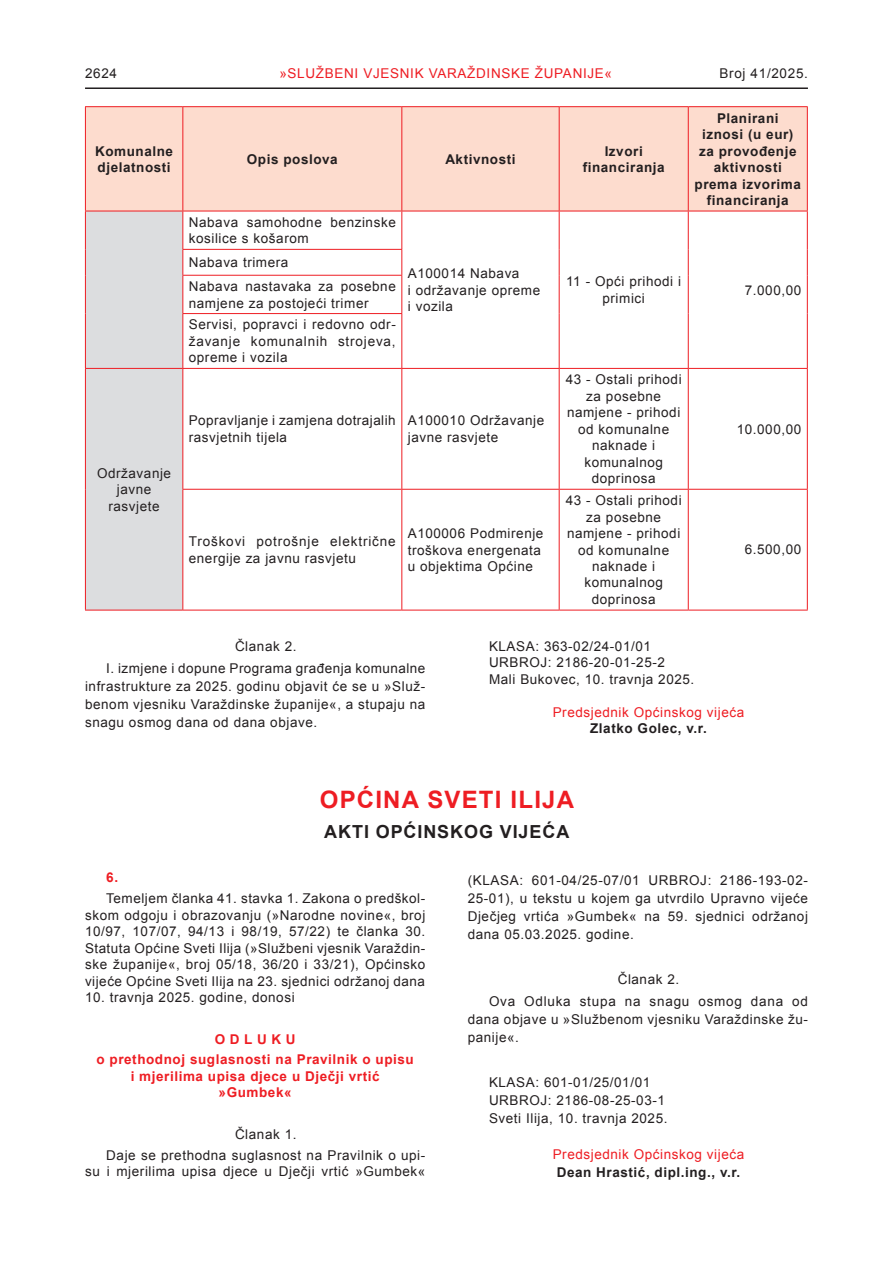
<style>
.page{position:relative;width:893px;height:1263px;background:#fff}
.page>*{position:absolute;margin:0;border:0;box-sizing:border-box;transform-origin:0 0}
.t1{font:700 24px "Arial";letter-spacing:.05em;color:#ee1d23}
.t2{font:700 18px "Arial";letter-spacing:.05em;color:#231f20}
.t3{font:13.5px/16.5px "Arial";letter-spacing:.04em;color:#231f20}
.t4{font:700 13.5px/16.5px "Arial";letter-spacing:.04em;color:#231f20;text-align:center}
.t5{font:13.5px "Arial";letter-spacing:.04em;color:#ee1d23}
.t6{font:700 13.5px/20.7px "Arial";letter-spacing:.04em;color:#ee1d23;text-align:center}
.t7{font:13.5px/16.5px "Arial";letter-spacing:.065em;color:#231f20}
.t8{font:13.5px/16.5px "Arial";letter-spacing:.06em;color:#231f20}
</style>
<div class="page">
<hr style="left:85px;top:87px;width:723px;height:2px;background:#231f20">
<div style="left:86px;top:107px;width:721px;height:104px;background:#fddcce"></div>
<hr style="left:85px;top:106px;width:98px;height:1px;background:#ee1d23">
<hr style="left:85px;top:107px;width:1px;height:104px;background:#ee1d23">
<hr style="left:183px;top:106px;width:219px;height:1px;background:#ee1d23">
<hr style="left:182px;top:107px;width:1px;height:104px;background:#ee1d23">
<hr style="left:402px;top:106px;width:157px;height:1px;background:#ee1d23">
<hr style="left:401px;top:107px;width:1px;height:104px;background:#ee1d23">
<hr style="left:559px;top:106px;width:129px;height:1px;background:#ee1d23">
<hr style="left:559px;top:107px;width:1px;height:104px;background:#ee1d23">
<hr style="left:688px;top:106px;width:120px;height:1px;background:#ee1d23">
<hr style="left:688px;top:107px;width:1px;height:104px;background:#ee1d23">
<hr style="left:807px;top:107px;width:1px;height:104px;background:#ee1d23">
<hr style="left:183px;top:211px;width:219px;height:1px;background:#ee1d23">
<hr style="left:402px;top:211px;width:157px;height:1px;background:#ee1d23">
<hr style="left:559px;top:211px;width:129px;height:1px;background:#ee1d23">
<hr style="left:688px;top:211px;width:120px;height:1px;background:#ee1d23">
<hr style="left:401px;top:211px;width:1px;height:38px;background:#ee1d23">
<hr style="left:559px;top:211px;width:1px;height:38px;background:#ee1d23">
<hr style="left:688px;top:211px;width:1px;height:38px;background:#ee1d23">
<hr style="left:807px;top:211px;width:1px;height:38px;background:#ee1d23">
<svg style="left:559px;top:249px;width:1px;height:26px"></svg>
<svg style="left:688px;top:249px;width:1px;height:26px"></svg>
<svg style="left:807px;top:249px;width:1px;height:26px"></svg>
<hr style="left:559px;top:275px;width:1px;height:39px;background:#ee1d23">
<hr style="left:688px;top:275px;width:1px;height:39px;background:#ee1d23">
<hr style="left:807px;top:275px;width:1px;height:39px;background:#ee1d23">
<hr style="left:559px;top:314px;width:1px;height:54px;background:#ee1d23">
<hr style="left:688px;top:314px;width:1px;height:54px;background:#ee1d23">
<hr style="left:807px;top:314px;width:1px;height:54px;background:#ee1d23">
<hr style="left:182px;top:249px;width:220px;height:1px;background:#ee1d23">
<div style="left:85px;top:211px;width:98px;height:399px;background:#dcdddf"></div>
<svg style="left:401px;top:250px;width:1px;height:25px"></svg>
<hr style="left:182px;top:275px;width:220px;height:1px;background:#ee1d23">
<hr style="left:182px;top:276px;width:1px;height:37px;background:#ee1d23">
<hr style="left:401px;top:276px;width:1px;height:37px;background:#ee1d23">
<hr style="left:182px;top:313px;width:220px;height:1px;background:#ee1d23">
<hr style="left:182px;top:314px;width:1px;height:54px;background:#ee1d23">
<hr style="left:401px;top:314px;width:1px;height:54px;background:#ee1d23">
<hr style="left:85px;top:368px;width:98px;height:1px;background:#ee1d23">
<hr style="left:85px;top:369px;width:1px;height:120px;background:#ee1d23">
<hr style="left:85px;top:489px;width:1px;height:121px;background:#ee1d23">
<hr style="left:85px;top:610px;width:98px;height:1px;background:#ee1d23">
<hr style="left:183px;top:368px;width:219px;height:1px;background:#ee1d23">
<hr style="left:182px;top:369px;width:1px;height:120px;background:#ee1d23">
<hr style="left:402px;top:368px;width:157px;height:1px;background:#ee1d23">
<hr style="left:401px;top:369px;width:1px;height:120px;background:#ee1d23">
<hr style="left:559px;top:368px;width:129px;height:1px;background:#ee1d23">
<hr style="left:559px;top:369px;width:1px;height:120px;background:#ee1d23">
<hr style="left:688px;top:368px;width:120px;height:1px;background:#ee1d23">
<hr style="left:688px;top:369px;width:1px;height:120px;background:#ee1d23">
<hr style="left:807px;top:369px;width:1px;height:120px;background:#ee1d23">
<hr style="left:182px;top:489px;width:220px;height:1px;background:#ee1d23">
<hr style="left:182px;top:490px;width:1px;height:120px;background:#ee1d23">
<hr style="left:402px;top:489px;width:157px;height:1px;background:#ee1d23">
<hr style="left:401px;top:490px;width:1px;height:120px;background:#ee1d23">
<hr style="left:559px;top:489px;width:129px;height:1px;background:#ee1d23">
<hr style="left:559px;top:490px;width:1px;height:120px;background:#ee1d23">
<hr style="left:688px;top:489px;width:120px;height:1px;background:#ee1d23">
<hr style="left:688px;top:490px;width:1px;height:120px;background:#ee1d23">
<hr style="left:807px;top:490px;width:1px;height:120px;background:#ee1d23">
<hr style="left:183px;top:610px;width:219px;height:1px;background:#ee1d23">
<hr style="left:402px;top:610px;width:157px;height:1px;background:#ee1d23">
<hr style="left:559px;top:610px;width:129px;height:1px;background:#ee1d23">
<hr style="left:688px;top:610px;width:120px;height:1px;background:#ee1d23">
<p class="t3" style="left:85px;top:65px;width:34px">2624</p>
<p class="t5" style="left:279px;top:64px;width:334px">»SLUŽBENI VJESNIK VARAŽDINSKE ŽUPANIJE«</p>
<p class="t3" style="left:719px;top:65px;width:90px">Broj 41/2025.</p>
<p class="t4" style="left:95px;top:143px;width:80px;text-align:left">Komunalne djelatnosti</p>
<p class="t4" style="left:247px;top:151px;width:92px">Opis poslova</p>
<p class="t4" style="left:445px;top:151px;width:72px">Aktivnosti</p>
<p class="t4" style="left:583px;top:143px;width:83px">Izvori financiranja</p>
<p class="t3" style="left:189px;top:214px;width:209px">Nabava samohodne benzinske kosilice s košarom</p>
<p class="t4" style="left:695px;top:110px;width:108px">Planirani<br>iznosi (u eur) za provođenje aktivnosti prema izvorima financiranja</p>
<p class="t3" style="left:97px;top:465px;width:76px;text-align:center">Održavanje javne rasvjete</p>
<p class="t3" style="left:189px;top:251px;width:209px;line-height:23.9px">Nabava trimera<br>Nabava nastavaka za posebne</p>
<p class="t3" style="left:189px;top:292px;width:209px;line-height:21.9px">namjene za postojeći trimer<br>Servisi, popravci i redovno odr-</p>
<p class="t8" style="left:189px;top:333px;width:208px">žavanje komunalnih strojeva, opreme i vozila</p>
<p class="t3" style="left:408px;top:265px;width:134px">A100014 Nabava<br>i održavanje opreme i vozila</p>
<p class="t3" style="left:566px;top:273px;width:116px;text-align:center">11 - Opći prihodi i primici</p>
<p class="t3" style="left:745px;top:282px;width:58px">7.000,00</p>
<p class="t3" style="left:189px;top:413px;width:208px">Popravljanje i zamjena dotrajalih rasvjetnih tijela</p>
<p class="t3" style="left:408px;top:413px;width:138px">A100010 Održavanje javne rasvjete</p>
<p class="t7" style="left:189px;top:533px;width:208px">Troškovi potrošnje električne energije za javnu rasvjetu</p>
<p class="t3" style="left:408px;top:525px;width:137px">A100006 Podmirenje troškova energenata u objektima Općine</p>
<p class="t3" style="left:566px;top:371px;width:117px;text-align:center">43 - Ostali prihodi za posebne namjene - prihodi od komunalne naknade i komunalnog doprinosa</p>
<p class="t3" style="left:566px;top:492px;width:117px;text-align:center">43 - Ostali prihodi za posebne namjene - prihodi od komunalne naknade i komunalnog doprinosa</p>
<p class="t3" style="left:737px;top:421px;width:66px">10.000,00</p>
<p class="t3" style="left:745px;top:542px;width:58px">6.500,00</p>
<p class="t3" style="left:106px;top:635px;width:320px;line-height:22.2px;text-align:center">Članak 2.<br>I. izmjene i dopune Programa građenja komunalne</p>
<p class="t3" style="left:85px;top:677px;width:342px;line-height:18px;text-align:justify">infrastrukture za 2025. godinu objavit će se u »Služ&shy;benom vjesniku Varaždinske županije«, a stupaju na snagu osmog dana od dana objave.</p>
<p class="t3" style="left:489px;top:638px;width:207px">KLASA: 363-02/24-01/01<br>URBROJ: 2186-20-01-25-2<br>Mali Bukovec, 10. travnja 2025.</p>
<p class="t5" style="left:553px;top:703px;width:193px">Predsjednik Općinskog vijeća</p>
<p class="t4" style="left:590px;top:721px;width:118px">Zlatko Golec, v.r.</p>
<h1 class="t1" style="left:320px;top:784px;width:256px">OPĆINA SVETI ILIJA</h1>
<h2 class="t2" style="left:324px;top:820px;width:247px">AKTI OPĆINSKOG VIJEĆA</h2>
<p class="t6" style="left:106px;top:867px;width:13px">6.</p>
<p class="t3" style="left:85px;top:890px;width:342px;text-align:justify;text-indent:21px">Temeljem članka 41. stavka 1. Zakona o predškol&shy;skom odgoju i obrazovanju (»Narodne novine«, broj 10/97, 107/07, 94/13 i 98/19, 57/22) te članka 30.<br>Statuta Općine Sveti Ilija (»Službeni vjesnik Varaždin&shy;ske županije«, broj 05/18, 36/20 i 33/21), Općinsko vijeće Općine Sveti Ilija na 23. sjednici održanoj dana</p>
<p class="t3" style="left:85px;top:989px;width:211px">10. travnja 2025. godine, donosi</p>
<p class="t6" style="left:96px;top:1029px;width:319px">ODLUKU<br>o prethodnoj suglasnosti na Pravilnik o upisu</p>
<p class="t6" style="left:131px;top:1068px;width:250px;line-height:16.5px">i mjerilima upisa djece u Dječji vrtić »Gumbek«</p>
<p class="t3" style="left:106px;top:1124px;width:320px;line-height:20.7px;text-align:center">Članak 1.<br>Daje se prethodna suglasnost na Pravilnik o upi-</p>
<p class="t3" style="left:85px;top:1163px;width:342px">su i mjerilima upisa djece u Dječji vrtić »Gumbek«</p>
<p class="t3" style="left:468px;top:872px;width:342px;line-height:18px;text-align:justify">(KLASA: 601-04/25-07/01 URBROJ: 2186-193-02- 25-01), u tekstu u kojem ga utvrdilo Upravno vijeće Dječjeg vrtića »Gumbek« na 59. sjednici održanoj dana 05.03.2025. godine.</p>
<p class="t3" style="left:489px;top:968px;width:321px;line-height:22.2px;text-align:center">Članak 2.<br>Ova Odluka stupa na snagu osmog dana od</p>
<p class="t3" style="left:468px;top:1010px;width:342px;line-height:18px">dana objave u »Službenom vjesniku Varaždinske žu&shy;panije«.</p>
<p class="t3" style="left:489px;top:1073px;width:180px;line-height:18px">KLASA: 601-01/25/01/01<br>URBROJ: 2186-08-25-03-1<br>Sveti Ilija, 10. travnja 2025.</p>
<p class="t5" style="left:553px;top:1145px;width:193px">Predsjednik Općinskog vijeća</p>
<p class="t4" style="left:557px;top:1164px;width:185px">Dean Hrastić, dipl.ing., v.r.</p>
</div>
